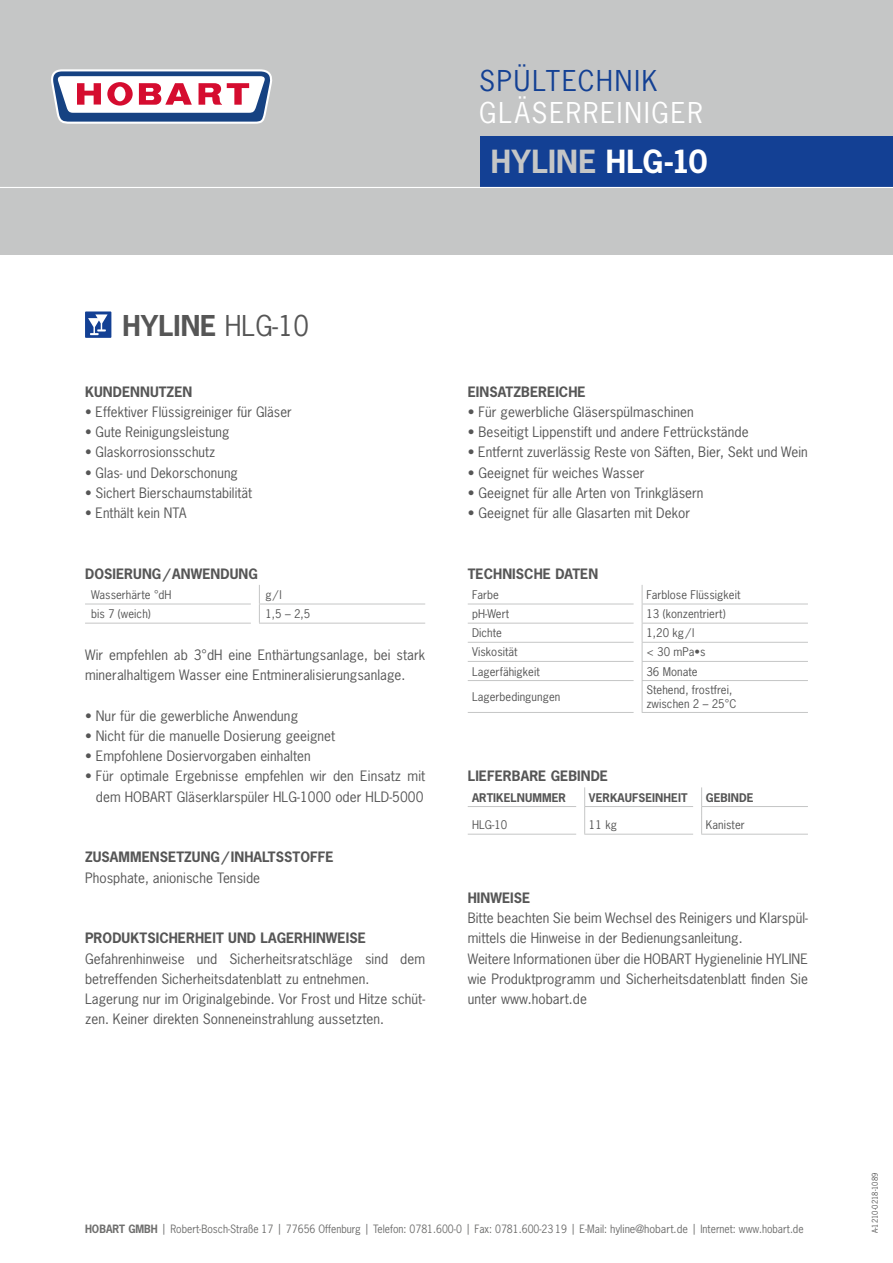
<style>
.page{position:relative;width:893px;height:1263px;background:#fff}
.page>*{position:absolute;margin:0;border:0;box-sizing:border-box;transform-origin:0 0}
.t1{font:700 30px "News Gothic";letter-spacing:.01em;color:#c5c6c6}
.t2{font:27px "News Gothic";letter-spacing:.07em;color:#fff}
.t3{font:700 27px "News Gothic";color:#565656}
.t4{font:27px "News Gothic";letter-spacing:.07em;color:#134094}
.t5{font:13.5px/20.2px "News Gothic";letter-spacing:.005em;color:#565656}
.t6{font:700 13.5px "News Gothic";letter-spacing:.005em;color:#565656}
.t7{font:11.25px/13.5px "News Gothic";letter-spacing:.005em;color:#565656}
.t8{font:700 11.25px "News Gothic";letter-spacing:.005em;color:#565656}
.t9{font:10.8px "News Gothic";color:#6f6f6e;scale:.95 1}
.t10{font:7.5px "News Gothic";color:#565656}
.s1{color:#fff}
.s2{font-weight:400}
.s3{font-weight:700}
</style>
<div class="page">
<div style="left:0;top:0;width:893px;height:255px;background:#c5c6c6"></div>
<div style="left:480px;top:136px;width:413px;height:51px;background:#134094"></div>
<svg style="left:51px;top:69px;width:221px;height:55px;background:#b5a0b8"></svg>
<hr style="left:0;top:187px;width:893px;height:1px;background:#fff">
<hr style="left:85px;top:604px;width:166px;height:1px;background:#c5c6c6">
<hr style="left:259px;top:604px;width:166px;height:1px;background:#c5c6c6">
<svg style="left:259px;top:585px;width:1px;height:38px"></svg>
<hr style="left:85px;top:623px;width:166px;height:1px;background:#c5c6c6">
<hr style="left:259px;top:623px;width:166px;height:1px;background:#c5c6c6">
<hr style="left:468px;top:680px;width:166px;height:1px;background:#c5c6c6">
<hr style="left:642px;top:680px;width:166px;height:1px;background:#c5c6c6">
<hr style="left:642px;top:681px;width:1px;height:31px;background:#c5c6c6">
<hr style="left:468px;top:712px;width:166px;height:1px;background:#c5c6c6">
<hr style="left:642px;top:712px;width:166px;height:1px;background:#c5c6c6">
<hr style="left:468px;top:604px;width:166px;height:1px;background:#c5c6c6">
<hr style="left:642px;top:604px;width:166px;height:1px;background:#c5c6c6">
<hr style="left:468px;top:623px;width:166px;height:1px;background:#c5c6c6">
<hr style="left:642px;top:623px;width:166px;height:1px;background:#c5c6c6">
<hr style="left:468px;top:642px;width:166px;height:1px;background:#c5c6c6">
<hr style="left:642px;top:642px;width:166px;height:1px;background:#c5c6c6">
<hr style="left:468px;top:661px;width:166px;height:1px;background:#c5c6c6">
<hr style="left:642px;top:661px;width:166px;height:1px;background:#c5c6c6">
<svg style="left:642px;top:585px;width:1px;height:95px"></svg>
<hr style="left:468px;top:806px;width:108px;height:1px;background:#c5c6c6">
<hr style="left:584px;top:806px;width:109px;height:1px;background:#c5c6c6">
<hr style="left:701px;top:806px;width:107px;height:1px;background:#c5c6c6">
<svg style="left:584px;top:787px;width:1px;height:47px"></svg>
<svg style="left:701px;top:787px;width:1px;height:47px"></svg>
<hr style="left:468px;top:834px;width:108px;height:1px;background:#c5c6c6">
<hr style="left:584px;top:834px;width:109px;height:1px;background:#c5c6c6">
<hr style="left:701px;top:834px;width:107px;height:1px;background:#c5c6c6">
<div style="left:85px;top:311px;width:26px;height:27px;background:#134094"></div>
<svg style="left:88px;top:314px;width:20px;height:21px"></svg>
<h2 class="t4" style="left:479px;top:63px;width:180px">SPÜLTECHNIK</h2>
<h2 class="t2" style="left:479px;top:95px;width:136px">Gläserreinige</h2>
<h2 class="t2" style="left:687px;top:95px;width:17px">r</h2>
<h1 class="t1" style="left:491px;top:142px;width:218px">HYLINE <span class="s1">HLG-10</span></h1>
<h2 class="t3" style="left:123px;top:308px;width:188px">HYLINE <span class="s2">HLG-10</span></h2>
<p class="t6" style="left:85px;top:383px;width:47px">KUNDENN</p>
<p class="t6" style="left:150px;top:383px;width:34px">UTZEN</p>
<p class="t5" style="left:85px;top:401px;width:208px">• Effektiver Flüssigreiniger für Gläser</p>
<p class="t5" style="left:85px;top:422px;width:146px">• Gute Reinigungsleistung</p>
<p class="t5" style="left:85px;top:442px;width:132px">• Glaskorrosionsschutz</p>
<p class="t5" style="left:85px;top:462px;width:154px">• Glas- und Dekorschonung</p>
<p class="t5" style="left:85px;top:482px;width:169px">• Sichert Bierschaumstabilität</p>
<p class="t5" style="left:85px;top:503px;width:103px">• Enthält kein NTA</p>
<p class="t6" style="left:85px;top:565px;width:164px">DOSIERUNG /ANWENDUNG</p>
<p class="t7" style="left:91px;top:588px;width:82px">Wasserhärte °dH</p>
<p class="t7" style="left:265px;top:588px;width:18px">g/l</p>
<p class="t7" style="left:91px;top:607px;width:61px">bis 7 (weich)</p>
<p class="t7" style="left:265px;top:607px;width:46px">1,5 – 2,5</p>
<p class="t5" style="left:85px;top:644px;width:342px">Wir empfehlen ab 3°dH eine Enthärtungsanlage, bei stark mineralhaltigem Wasser eine Entmineralisierungsanlage.</p>
<p class="t5" style="left:85px;top:705px;width:215px">• Nur für die gewerbliche Anwendung</p>
<p class="t5" style="left:85px;top:725px;width:252px">• Nicht für die manuelle Dosierung geeignet</p>
<p class="t5" style="left:85px;top:746px;width:227px">• Empfohlene Dosiervorgaben einhalten</p>
<p class="t5" style="left:85px;top:766px;width:342px;text-align:right">• Für optimale Ergebnisse empfehlen wir den Einsatz mit dem HOBART Gläserklarspüler HLG-1000 oder HLD-5000</p>
<p class="t6" style="left:85px;top:848px;width:160px">ZUSAMMENSETZUNG / INHAL</p>
<p class="t6" style="left:268px;top:848px;width:66px">TSSTOFFE</p>
<p class="t5" style="left:85px;top:867px;width:177px">Phosphate, anionische Tenside</p>
<p class="t6" style="left:85px;top:929px;width:193px">PRODUKTSICHERHEIT UND LAGE</p>
<p class="t6" style="left:294px;top:929px;width:72px">RHINWEISE</p>
<p class="t5" style="left:85px;top:948px;width:342px">Gefahrenhinweise und Sicherheitsratschläge sind dem betreffenden Sicherheitsdatenblatt zu entnehmen.<br>Lagerung nur im Originalgebinde. Vor Frost und Hitze schüt&shy;zen. Keiner direkten Sonneneinstrahlung aussetzten.</p>
<p class="t6" style="left:468px;top:383px;width:110px">EINSATZBEREICHE</p>
<p class="t5" style="left:468px;top:401px;width:228px">• Für gewerbliche Gläserspülmaschinen</p>
<p class="t5" style="left:468px;top:422px;width:282px">• Beseitigt Lippenstift und andere Fettrückstände</p>
<p class="t5" style="left:468px;top:442px;width:342px">• Entfernt zuverlässig Reste von Säften, Bier, Sekt und Wein</p>
<p class="t5" style="left:468px;top:462px;width:178px">• Geeignet für weiches Wasser</p>
<p class="t5" style="left:468px;top:482px;width:237px">• Geeignet für alle Arten von Trinkgläsern</p>
<p class="t5" style="left:468px;top:503px;width:224px">• Geeignet für alle Glasarten mit Dekor</p>
<p class="t6" style="left:468px;top:565px;width:122px">TECHNISCHE DATEN</p>
<p class="t7" style="left:472px;top:588px;width:28px">Farbe</p>
<p class="t7" style="left:646px;top:588px;width:96px">Farblose Flüssigkeit</p>
<p class="t7" style="left:472px;top:607px;width:39px">pH-Wert</p>
<p class="t7" style="left:646px;top:607px;width:81px">13 (konzentriert)</p>
<p class="t7" style="left:472px;top:626px;width:31px">Dichte</p>
<p class="t7" style="left:646px;top:626px;width:50px">1,20 kg/ l</p>
<p class="t7" style="left:472px;top:645px;width:47px">Viskosität</p>
<p class="t7" style="left:646px;top:645px;width:61px">&lt; 30 mPa•s</p>
<p class="t7" style="left:472px;top:664px;width:69px">Lagerfähigkeit</p>
<p class="t7" style="left:646px;top:664px;width:53px">36 Monate</p>
<p class="t7" style="left:472px;top:690px;width:90px">Lagerbedingungen</p>
<p class="t7" style="left:646px;top:683px;width:92px">Stehend, frostfrei, zwischen 2 – 25°C</p>
<p class="t6" style="left:468px;top:767px;width:140px">LIEFERBARE GEBINDE</p>
<p class="t8" style="left:472px;top:790px;width:29px">ARTIKELN</p>
<p class="t8" style="left:525px;top:790px;width:42px">UMMER</p>
<p class="t8" style="left:589px;top:790px;width:64px">VERKAUFSEINHEI</p>
<p class="t8" style="left:681px;top:790px;width:8px">T</p>
<p class="t8" style="left:706px;top:790px;width:48px">GEBINDE</p>
<p class="t7" style="left:472px;top:818px;width:37px">HLG-10</p>
<p class="t7" style="left:589px;top:818px;width:29px">11 kg</p>
<p class="t7" style="left:706px;top:818px;width:40px">Kanister</p>
<p class="t6" style="left:468px;top:889px;width:63px">HINWEISE</p>
<p class="t5" style="left:468px;top:908px;width:342px">Bitte beachten Sie beim Wechsel des Reinigers und Klarspül&shy;mittels die Hinweise in der Bedienungsanleitung.<br>Weitere Informationen über die HOBART Hygienelinie HYLINE wie Produktprogramm und Sicherheitsdatenblatt finden Sie unter www.hobart.de</p>
<p class="t9" style="left:85px;top:1222px;width:758px"><span class="s3">HOBART GMBH</span> | Robert-Bosch-Straße 17 | 77656 Offenburg | Telefon: 0781.600-0 | Fax: 0781.600-23 19 | E-Mail: hyline@hobart.de | Internet: www.hobart.de</p>
<p class="t10" style="left:870px;top:1233px;width:62px;rotate:-90deg">A-1210-0218-1089</p>
</div>
